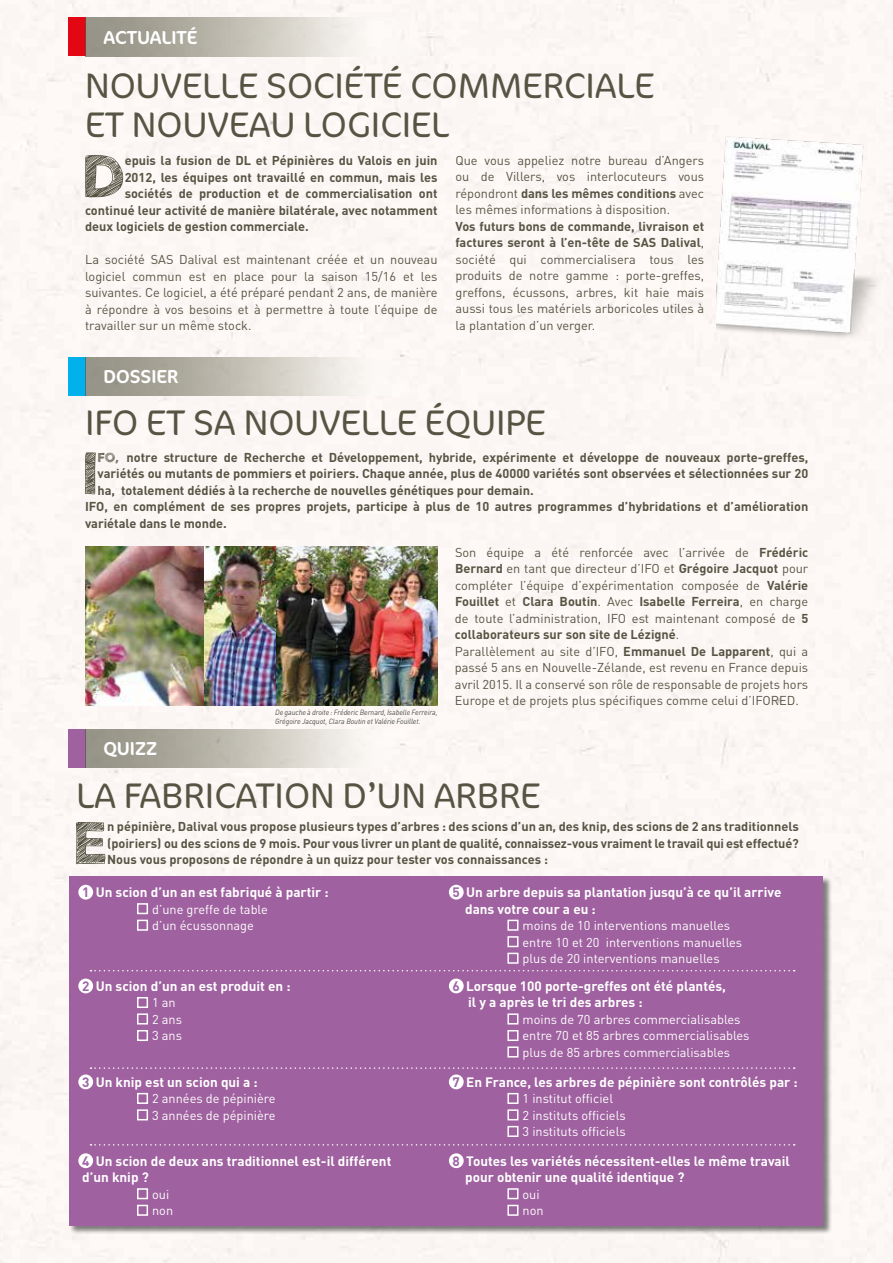
<style>
.page{position:relative;width:893px;height:1263px;background:#fbf6f3}
.page>*{position:absolute;margin:0;border:0;box-sizing:border-box;transform-origin:0 0}
.t1{font:59.25px "Hello Etch A Sketch";color:#565544}
.t2{font:300 36px/39px "Cocon";color:#565544}
.t3{font:18.9px "Cocon";color:#fff}
.t4{font:700 13.5px/16.5px "DIN";color:#fff}
.t5{font:12.75px/16.5px "DIN";color:#565544;text-align:justify}
.t6{font:700 12.75px/16.5px "DIN";color:#565544;text-align:justify}
.t7{font:12.75px/16.5px "DIN";color:#fff}
.t8{font:italic 7.5px/8.2px "DIN";letter-spacing:-.01em;color:#4a4a49;scale:.95 1}
.s1{font-weight:700}
.s2{font-family:"Hello Etch A Sketch";font-weight:400}
.s3{color:#9e65a7}
</style>
<div class="page">
<div style="left:68px;top:18px;width:17px;height:38px;background:#e30613"></div>
<div style="left:85px;top:18px;width:340px;height:38px;background:linear-gradient(to right,#8d8a7c,#fff)"></div>
<img style="left:717px;top:123px;width:168px;height:247px">
<div style="left:68px;top:729px;width:17px;height:38px;background:#9f619f"></div>
<div style="left:85px;top:729px;width:340px;height:38px;background:linear-gradient(to right,#8d8a7c,#fff)"></div>
<div style="left:68px;top:357px;width:17px;height:39px;background:#00b1eb"></div>
<div style="left:85px;top:357px;width:340px;height:39px;background:linear-gradient(to right,#8d8a7c,#fff)"></div>
<img style="left:220px;top:546px;width:217px;height:159px">
<img style="left:85px;top:546px;width:135px;height:159px">
<div style="left:70px;top:876px;width:762px;height:359px;background:#000;opacity:.5"></div>
<div style="left:70px;top:876px;width:753px;height:350px;background:#9f619f"></div>
<div style="left:449px;top:885px;width:15px;height:14px;background:#fff;border-radius:50%"></div>
<div style="left:78px;top:885px;width:15px;height:14px;background:#fff;border-radius:50%"></div>
<div style="left:137px;top:903px;width:11px;height:11px;border:2px solid #fff"></div>
<div style="left:137px;top:920px;width:11px;height:11px;border:2px solid #fff"></div>
<div style="left:507px;top:920px;width:11px;height:11px;border:2px solid #fff"></div>
<div style="left:507px;top:936px;width:11px;height:11px;border:2px solid #fff"></div>
<div style="left:507px;top:953px;width:11px;height:11px;border:2px solid #fff"></div>
<div style="left:449px;top:978px;width:15px;height:15px;background:#fff;border-radius:50%"></div>
<div style="left:78px;top:978px;width:15px;height:15px;background:#fff;border-radius:50%"></div>
<div style="left:137px;top:997px;width:11px;height:11px;border:2px solid #fff"></div>
<div style="left:137px;top:1013px;width:11px;height:11px;border:2px solid #fff"></div>
<div style="left:137px;top:1030px;width:11px;height:11px;border:2px solid #fff"></div>
<div style="left:507px;top:1013px;width:11px;height:11px;border:2px solid #fff"></div>
<div style="left:507px;top:1030px;width:11px;height:11px;border:2px solid #fff"></div>
<div style="left:507px;top:1046px;width:11px;height:11px;border:2px solid #fff"></div>
<svg style="left:91px;top:970px;width:704px;height:1px"></svg>
<div style="left:449px;top:1074px;width:15px;height:15px;background:#fff;border-radius:50%"></div>
<div style="left:78px;top:1074px;width:15px;height:15px;background:#fff;border-radius:50%"></div>
<div style="left:137px;top:1093px;width:11px;height:11px;border:2px solid #fff"></div>
<div style="left:137px;top:1109px;width:11px;height:11px;border:2px solid #fff"></div>
<div style="left:507px;top:1093px;width:11px;height:11px;border:2px solid #fff"></div>
<div style="left:507px;top:1109px;width:11px;height:11px;border:2px solid #fff"></div>
<div style="left:507px;top:1126px;width:11px;height:11px;border:2px solid #fff"></div>
<svg style="left:91px;top:1067px;width:704px;height:2px"></svg>
<div style="left:78px;top:1153px;width:15px;height:15px;background:#fff;border-radius:50%"></div>
<div style="left:449px;top:1153px;width:15px;height:15px;background:#fff;border-radius:50%"></div>
<div style="left:137px;top:1188px;width:11px;height:11px;border:2px solid #fff"></div>
<div style="left:137px;top:1205px;width:11px;height:11px;border:2px solid #fff"></div>
<div style="left:507px;top:1188px;width:11px;height:11px;border:2px solid #fff"></div>
<div style="left:507px;top:1205px;width:11px;height:11px;border:2px solid #fff"></div>
<svg style="left:91px;top:1144px;width:704px;height:1px"></svg>
<h3 class="t3" style="left:103px;top:27px;width:95px">ACTUALITÉ</h3>
<h2 class="t2" style="left:85px;top:67px;width:571px">NOUVELLE SOCIÉTÉ COMMERCIALE<br>ET NOUVEAU LOGICIEL</h2>
<h1 class="t1" style="left:81px;top:151px;width:45px">D</h1>
<p class="t6" style="left:125px;top:152px;width:314px">epuis la fusion de DL et Pépinières du Valois en juin</p>
<p class="t5" style="left:455px;top:152px;width:250px">Que vous appeliez notre bureau d’Angers ou de Villers, vos interlocuteurs vous répondront <span class="s1">dans les mêmes conditions</span> avec les mêmes informations à disposition.</p>
<p class="t5" style="left:455px;top:218px;width:250px"><span class="s1">Vos futurs bons de commande, livraison et factures seront à l’en-tête de SAS Dalival</span>, société qui commercialisera tous les produits de notre gamme : porte-greffes, greffons, écussons, arbres, kit haie mais aussi tous les matériels arboricoles utiles à la plantation d’un verger.</p>
<p class="t6" style="left:125px;top:168px;width:314px">2012, les équipes ont travaillé en commun, mais les</p>
<p class="t6" style="left:125px;top:185px;width:314px">sociétés de production et de commercialisation ont</p>
<p class="t6" style="left:85px;top:201px;width:354px">continué leur activité de manière bilatérale, avec notamment</p>
<p class="t6" style="left:85px;top:218px;width:225px">deux logiciels de gestion commerciale.</p>
<p class="t5" style="left:85px;top:251px;width:354px">La société SAS Dalival est maintenant créée et un nouveau logiciel commun est en place pour la saison 15/16 et les suivantes. Ce logiciel, a été préparé pendant 2 ans, de manière à répondre à vos besoins et à permettre à toute l’équipe de travailler sur un même stock.</p>
<h3 class="t3" style="left:103px;top:365px;width:77px">DOSSIER</h3>
<h2 class="t2" style="left:85px;top:404px;width:462px">IFO ET SA NOUVELLE ÉQUIPE</h2>
<h1 class="t1" style="left:81px;top:447px;width:18px">I</h1>
<p class="t6" style="left:98px;top:448px;width:712px"><span class="s2">FO,</span> notre structure de Recherche et Développement, hybride, expérimente et développe de nouveaux porte-greffes,</p>
<p class="t6" style="left:98px;top:465px;width:712px">variétés ou mutants de pommiers et poiriers. Chaque année, plus de 40000 variétés sont observées et sélectionnées sur 20</p>
<p class="t6" style="left:98px;top:481px;width:438px">ha, totalement dédiés à la recherche de nouvelles génétiques pour demain.</p>
<p class="t6" style="left:85px;top:498px;width:725px">IFO, en complément de ses propres projets, participe à plus de 10 autres programmes d’hybridations et d’amélioration</p>
<p class="t6" style="left:85px;top:514px;width:143px">variétale dans le monde.</p>
<p class="t8" style="left:275px;top:708px;width:172px">De gauche à droite : Fréderic Bernard, Isabelle Ferreira,<br>Grégoire Jacquot, Clara Boutin et Valérie Fouillet.</p>
<p class="t5" style="left:455px;top:544px;width:355px;text-align:left">Son équipe a été renforcée avec l’arrivée de <span class="s1">Frédéric Bernard</span> en tant que directeur d’IFO et <span class="s1">Grégoire Jacquot</span> pour compléter l’équipe d’expérimentation composée de <span class="s1">Valérie Fouillet</span> et <span class="s1">Clara Boutin</span>. Avec <span class="s1">Isabelle Ferreira</span>, en charge de toute l’administration, IFO est maintenant composé de <span class="s1">5 collaborateurs sur son site de Lézigné</span>.<br>Parallèlement au site d’IFO, <span class="s1">Emmanuel De Lapparent</span>, qui a passé 5 ans en Nouvelle-Zélande, est revenu en France depuis avril 2015. Il a conservé son rôle de responsable de projets hors Europe et de projets plus spécifiques comme celui d’IFORED.</p>
<h3 class="t3" style="left:103px;top:737px;width:55px">QUIZZ</h3>
<h2 class="t2" style="left:76px;top:776px;width:466px">LA FABRICATION D’UN ARBRE</h2>
<h1 class="t1" style="left:72px;top:816px;width:37px">E</h1>
<p class="t6" style="left:107px;top:818px;width:693px">n pépinière, Dalival vous propose plusieurs types d’arbres : des scions d’un an, des knip, des scions de 2 ans traditionnels (poiriers) ou des scions de 9 mois. Pour vous livrer un plant de qualité, connaissez-vous vraiment le travail qui est effectué?<br>Nous vous proposons de répondre à un quizz pour tester vos connaissances :</p>
<p class="t4" style="left:82px;top:883px;width:248px"><span class="s3">1</span> Un scion d’un an est fabriqué à partir :</p>
<p class="t7" style="left:152px;top:900px;width:117px">d’une greffe de table d’un écussonnage</p>
<p class="t4" style="left:82px;top:977px;width:210px"><span class="s3">2</span> Un scion d’un an est produit en :</p>
<p class="t7" style="left:152px;top:994px;width:32px">1 an<br>2 ans<br>3 ans</p>
<p class="t4" style="left:82px;top:1073px;width:177px"><span class="s3">3</span> Un knip est un scion qui a :</p>
<p class="t7" style="left:152px;top:1090px;width:125px">2 années de pépinière<br>3 années de pépinière</p>
<p class="t4" style="left:82px;top:1152px;width:311px"><span class="s3">4</span> Un scion de deux ans traditionnel est-il différent d’un knip ?</p>
<p class="t7" style="left:152px;top:1185px;width:23px">oui non</p>
<p class="t4" style="left:465px;top:883px;width:318px;text-indent:-13px"><span class="s3">5</span> Un arbre depuis sa plantation jusqu’à ce qu’il arrive dans votre cour a eu :</p>
<p class="t7" style="left:522px;top:917px;width:221px">moins de 10 interventions manuelles entre 10 et 20 interventions manuelles plus de 20 interventions manuelles</p>
<p class="t4" style="left:468px;top:977px;width:259px;text-indent:-16px"><span class="s3">6</span> Lorsque 100 porte-greffes ont été plantés, il y a après le tri des arbres :</p>
<p class="t7" style="left:522px;top:1011px;width:229px">moins de 70 arbres commercialisables entre 70 et 85 arbres commercialisables plus de 85 arbres commercialisables</p>
<p class="t4" style="left:453px;top:1073px;width:347px"><span class="s3">7</span> En France, les arbres de pépinière sont contrôlés par :</p>
<p class="t7" style="left:522px;top:1090px;width:105px">1 institut officiel<br>2 instituts officiels<br>3 instituts officiels</p>
<p class="t4" style="left:465px;top:1152px;width:326px;text-indent:-13px"><span class="s3">8</span> Toutes les variétés nécessitent-elles le même travail pour obtenir une qualité identique ?</p>
<p class="t7" style="left:522px;top:1185px;width:23px">oui non</p>
</div>
